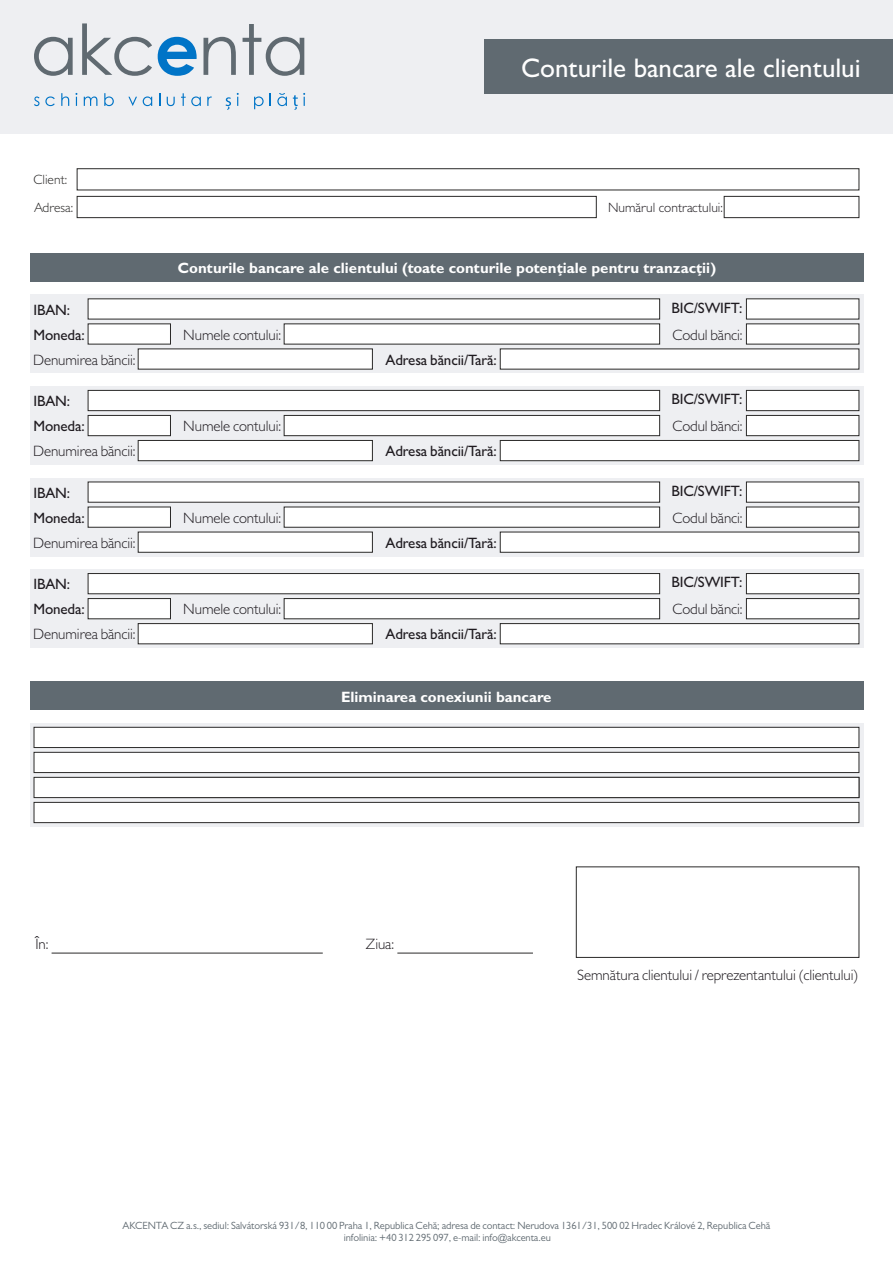
<style>
.page{position:relative;width:893px;height:1263px;background:#fff}
.page>*{position:absolute;margin:0;border:0;box-sizing:border-box;transform-origin:0 0}
.t1{font:500 27px "Gill Sans MT Pro";letter-spacing:-.005em;color:#fefefe}
.t2{font:300 15px "Gill Sans MT Pro";letter-spacing:-.01em;color:#1f1b20}
.t3{font:500 15px/25px "Gill Sans MT Pro";letter-spacing:-.01em;color:#1f1b20}
.t4{font:700 15px "Gill Sans MT Pro";color:#fff}
.t5{font:300 13.5px "Gill Sans MT Pro";color:#1f1b20}
.t6{font:300 13.5px/27.6px "Gill Sans MT Pro";color:#2b2a29}
.t7{font:10.5px/12.3px "Gill Sans MT Pro";letter-spacing:-.01em;color:#606a71;text-align:center}
</style>
<div class="page">
<div style="left:0;top:0;width:893px;height:133px;background:#eeeff2"></div>
<div style="left:484px;top:40px;width:409px;height:54px;background:#606a71"></div>
<div style="left:30px;top:295px;width:833px;height:78px;background:#eeeff2"></div>
<svg style="left:76px;top:168px;width:784px;height:50px"></svg>
<div style="left:30px;top:253px;width:833px;height:29px;background:#606a71"></div>
<div style="left:30px;top:386px;width:833px;height:79px;background:#eeeff2"></div>
<div style="left:30px;top:478px;width:833px;height:78px;background:#eeeff2"></div>
<div style="left:30px;top:569px;width:833px;height:79px;background:#eeeff2"></div>
<svg style="left:575px;top:866px;width:285px;height:92px"></svg>
<hr style="left:52px;top:953px;width:271px;height:1px;background:#2b2a29">
<hr style="left:397px;top:953px;width:136px;height:1px;background:#2b2a29">
<svg style="left:34px;top:23px;width:270px;height:53px"></svg>
<svg style="left:34px;top:96px;width:21px;height:10px"></svg>
<svg style="left:61px;top:93px;width:8px;height:13px"></svg>
<svg style="left:75px;top:93px;width:2px;height:13px"></svg>
<svg style="left:84px;top:96px;width:13px;height:10px"></svg>
<svg style="left:104px;top:93px;width:10px;height:13px"></svg>
<svg style="left:128px;top:97px;width:9px;height:9px"></svg>
<svg style="left:143px;top:96px;width:9px;height:10px"></svg>
<svg style="left:159px;top:93px;width:1px;height:13px"></svg>
<svg style="left:167px;top:97px;width:8px;height:9px"></svg>
<svg style="left:181px;top:93px;width:20px;height:13px"></svg>
<svg style="left:207px;top:96px;width:5px;height:10px"></svg>
<svg style="left:226px;top:97px;width:5px;height:13px"></svg>
<svg style="left:237px;top:93px;width:2px;height:13px"></svg>
<svg style="left:254px;top:96px;width:10px;height:13px"></svg>
<svg style="left:270px;top:93px;width:1px;height:13px"></svg>
<svg style="left:277px;top:93px;width:10px;height:13px"></svg>
<svg style="left:293px;top:93px;width:12px;height:17px"></svg>
<svg style="left:87px;top:573px;width:773px;height:72px"></svg>
<svg style="left:87px;top:481px;width:773px;height:72px"></svg>
<svg style="left:87px;top:390px;width:773px;height:71px"></svg>
<svg style="left:87px;top:298px;width:773px;height:72px"></svg>
<div style="left:30px;top:723px;width:833px;height:103px;background:linear-gradient(to right,#e1e2e5,#e1e2e5)"></div>
<div style="left:30px;top:681px;width:833px;height:29px;background:#606a71"></div>
<svg style="left:33px;top:726px;width:827px;height:97px"></svg>
<p class="t6" style="left:33px;top:168px;width:41px">Client:<br>Adresa:</p>
<p class="t3" style="left:33px;top:299px;width:53px">IBAN:<br>Moneda:</p>
<p class="t2" style="left:33px;top:354px;width:104px">Denumirea băncii:</p>
<p class="t3" style="left:33px;top:391px;width:53px">IBAN:<br>Moneda:</p>
<p class="t2" style="left:33px;top:446px;width:104px">Denumirea băncii:</p>
<p class="t3" style="left:33px;top:482px;width:53px">IBAN:<br>Moneda:</p>
<p class="t2" style="left:33px;top:538px;width:104px">Denumirea băncii:</p>
<p class="t3" style="left:33px;top:574px;width:53px">IBAN:<br>Moneda:</p>
<p class="t2" style="left:33px;top:629px;width:104px">Denumirea băncii:</p>
<h1 class="t1" style="left:521px;top:58px;width:341px">Conturile bancare ale clientului</h1>
<p class="t5" style="left:608px;top:202px;width:116px">Numărul contractului:</p>
<p class="t4" style="left:178px;top:263px;width:540px">Conturile bancare ale clientului (toate conturile potențiale pentru tranzacții)</p>
<p class="t3" style="left:671px;top:297px;width:73px">BIC/SWIFT:</p>
<p class="t2" style="left:183px;top:329px;width:99px">Numele contului:</p>
<p class="t2" style="left:672px;top:329px;width:72px">Codul bănci:</p>
<p class="t3" style="left:386px;top:349px;width:113px">Adresa băncii/Tară:</p>
<p class="t3" style="left:671px;top:389px;width:73px">BIC/SWIFT:</p>
<p class="t2" style="left:183px;top:421px;width:99px">Numele contului:</p>
<p class="t2" style="left:672px;top:421px;width:72px">Codul bănci:</p>
<p class="t3" style="left:386px;top:441px;width:113px">Adresa băncii/Tară:</p>
<p class="t3" style="left:671px;top:481px;width:73px">BIC/SWIFT:</p>
<p class="t2" style="left:183px;top:513px;width:99px">Numele contului:</p>
<p class="t2" style="left:672px;top:513px;width:72px">Codul bănci:</p>
<p class="t3" style="left:386px;top:533px;width:113px">Adresa băncii/Tară:</p>
<p class="t3" style="left:671px;top:572px;width:73px">BIC/SWIFT:</p>
<p class="t2" style="left:183px;top:604px;width:99px">Numele contului:</p>
<p class="t2" style="left:672px;top:604px;width:72px">Codul bănci:</p>
<p class="t3" style="left:386px;top:624px;width:113px">Adresa băncii/Tară:</p>
<p class="t4" style="left:341px;top:691px;width:212px">Eliminarea conexiunii bancare</p>
<p class="t2" style="left:35px;top:938px;width:14px">În:</p>
<p class="t2" style="left:366px;top:938px;width:30px">Ziua:</p>
<p class="t2" style="left:577px;top:970px;width:283px">Semnătura clientului / reprezentantului (clientului)</p>
<p class="t7" style="left:123px;top:1221px;width:649px">AKCENTA CZ a.s., sediul: Salvátorská 931/8, 110 00 Praha 1, Republica Cehă; adresa de contact: Nerudova 1361/31, 500 02 Hradec Králové 2, Republica Cehă infolinia: +40 312 295 097, e-mail: info@akcenta.eu</p>
</div>
